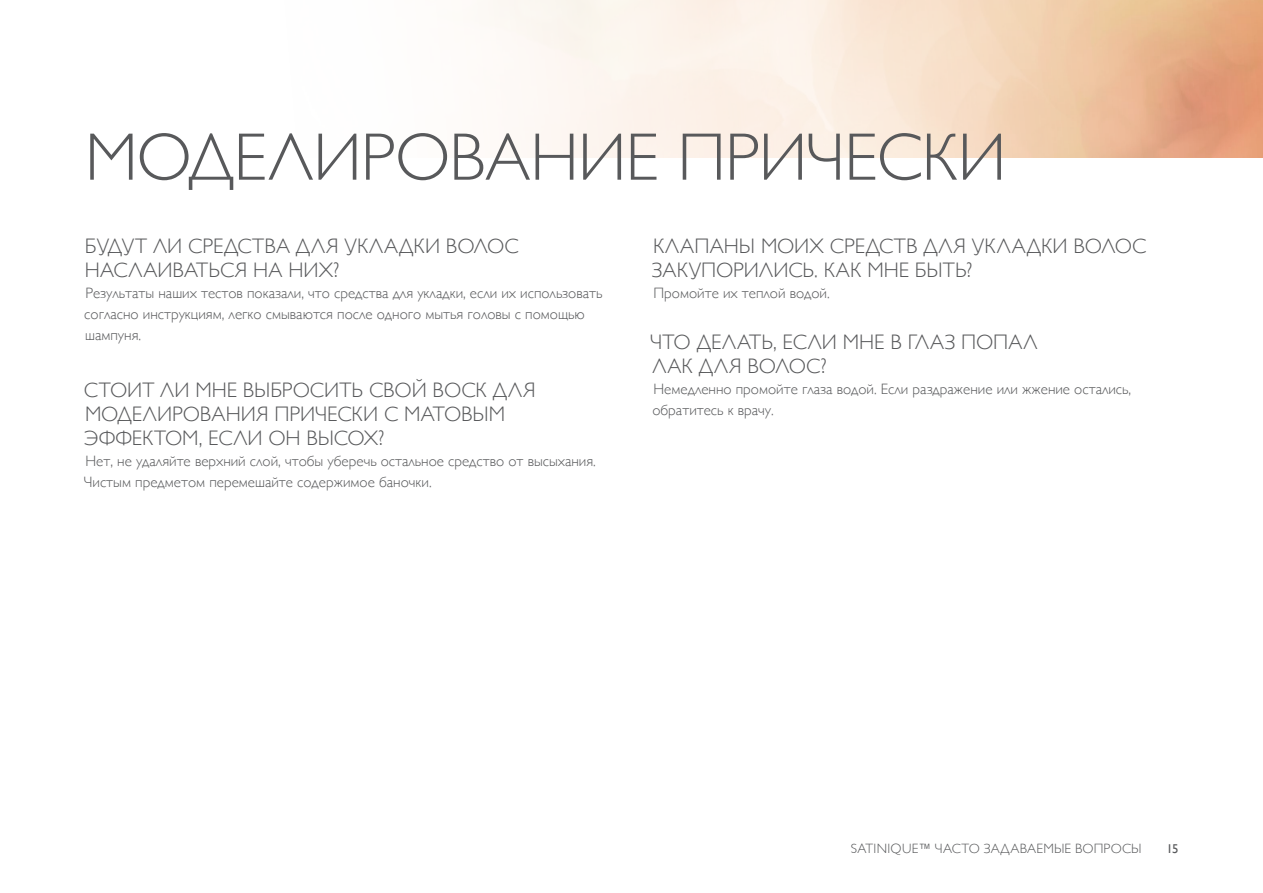
<style>
.page{position:relative;width:1263px;height:893px;background:#fff}
.page>*{position:absolute;margin:0;border:0;box-sizing:border-box;transform-origin:0 0}
.t1{font:300 67.5px "Gill Sans";color:#58595b}
.t2{font:300 21px "Gill Sans";letter-spacing:-.005em;color:#58595b}
.t3{font:300 15px/21px "Gill Sans";color:#58595b}
.t4{font:300 13.5px "Gill Sans";letter-spacing:.015em;color:#58595b}
.t5{font:12.75px "Gill Sans";color:#58595b}
</style>
<div class="page">
<h1 class="t1" style="left:85px;top:104px;width:45px">МОДЕЛИРОВА</h1>
<h1 class="t1" style="left:530px;top:104px;width:188px">НИЕ ПРИЧЕСКИ</h1>
<h2 class="t2" style="left:85px;top:230px;width:14px">БУДУТ</h2>
<h2 class="t2" style="left:153px;top:230px;width:49px">ЛИ СРЕДСТВА</h2>
<h2 class="t2" style="left:296px;top:230px;width:15px">ДЛЯ</h2>
<h2 class="t2" style="left:344px;top:230px;width:15px">УКЛАДКИ</h2>
<h2 class="t2" style="left:446px;top:230px;width:16px">ВОЛОС</h2>
<h2 class="t2" style="left:85px;top:254px;width:30px">НАСЛАИВАТЬСЯ</h2>
<h2 class="t2" style="left:253px;top:254px;width:88px">НА НИХ?</h2>
<p class="t3" style="left:84px;top:282px;width:520px">Результаты наших тестов показали, что средства для укладки, если их использовать согласно инструкциям, легко смываются после одного мытья головы с помощью шампуня.</p>
<h2 class="t2" style="left:84px;top:374px;width:15px">СТОИТ</h2>
<h2 class="t2" style="left:160px;top:374px;width:97px">ЛИ МНЕ ВЫБРОСИТЬ</h2>
<h2 class="t2" style="left:369px;top:374px;width:15px">СВОЙ</h2>
<h2 class="t2" style="left:433px;top:374px;width:15px">ВОСК</h2>
<h2 class="t2" style="left:493px;top:374px;width:15px">ДЛЯ</h2>
<h2 class="t2" style="left:85px;top:398px;width:15px">МОДЕЛИРОВА</h2>
<h2 class="t2" style="left:226px;top:398px;width:63px">НИЯ ПРИЧЕСКИ</h2>
<h2 class="t2" style="left:384px;top:398px;width:36px">С МАТОВЫМ</h2>
<h2 class="t2" style="left:85px;top:422px;width:61px">ЭФФЕКТОМ</h2>
<h2 class="t2" style="left:199px;top:422px;width:24px">, ЕСЛИ</h2>
<h2 class="t2" style="left:269px;top:422px;width:53px">ОН ВЫСОХ</h2>
<h2 class="t2" style="left:378px;top:422px;width:7px">?</h2>
<p class="t3" style="left:84px;top:450px;width:513px">Нет, не удаляйте верхний слой, чтобы уберечь остальное средство от высыхания.<br>Чистым предметом перемешайте содержимое баночки.</p>
<h2 class="t2" style="left:653px;top:230px;width:15px">КЛАПА</h2>
<h2 class="t2" style="left:724px;top:230px;width:54px">НЫ МОИХ</h2>
<h2 class="t2" style="left:830px;top:230px;width:14px">СРЕДСТВ</h2>
<h2 class="t2" style="left:923px;top:230px;width:15px">ДЛЯ</h2>
<h2 class="t2" style="left:972px;top:230px;width:15px">УКЛАДКИ</h2>
<h2 class="t2" style="left:1073px;top:230px;width:16px">ВОЛОС</h2>
<h2 class="t2" style="left:652px;top:254px;width:15px">ЗАКУПОРИЛИСЬ</h2>
<h2 class="t2" style="left:814px;top:254px;width:23px">. КАК</h2>
<h2 class="t2" style="left:867px;top:254px;width:61px">МНЕ БЫТЬ</h2>
<h2 class="t2" style="left:966px;top:254px;width:7px">?</h2>
<p class="t3" style="left:653px;top:282px;width:178px">П ромойте их теплой водой.</p>
<h2 class="t2" style="left:650px;top:326px;width:14px">ЧТО</h2>
<h2 class="t2" style="left:697px;top:326px;width:14px">ДЕЛАТЬ</h2>
<h2 class="t2" style="left:773px;top:326px;width:24px">, ЕСЛИ</h2>
<h2 class="t2" style="left:843px;top:326px;width:78px">МНЕ В ГЛАЗ</h2>
<h2 class="t2" style="left:961px;top:326px;width:16px">ПОПАЛ</h2>
<h2 class="t2" style="left:652px;top:350px;width:15px">ЛАК</h2>
<h2 class="t2" style="left:699px;top:350px;width:15px">ДЛЯ</h2>
<h2 class="t2" style="left:747px;top:350px;width:16px">ВОЛОС</h2>
<h2 class="t2" style="left:821px;top:350px;width:7px">?</h2>
<p class="t3" style="left:652px;top:378px;width:480px">Немедленно промойте глаза водой. Если раздражение или жжение остались, обратитесь к врачу.</p>
<p class="t4" style="left:851px;top:838px;width:292px">SATINIQUE™ часто задаваемые вопросы</p>
<p class="t5" style="left:1166px;top:841px;width:14px">15</p>
</div>
